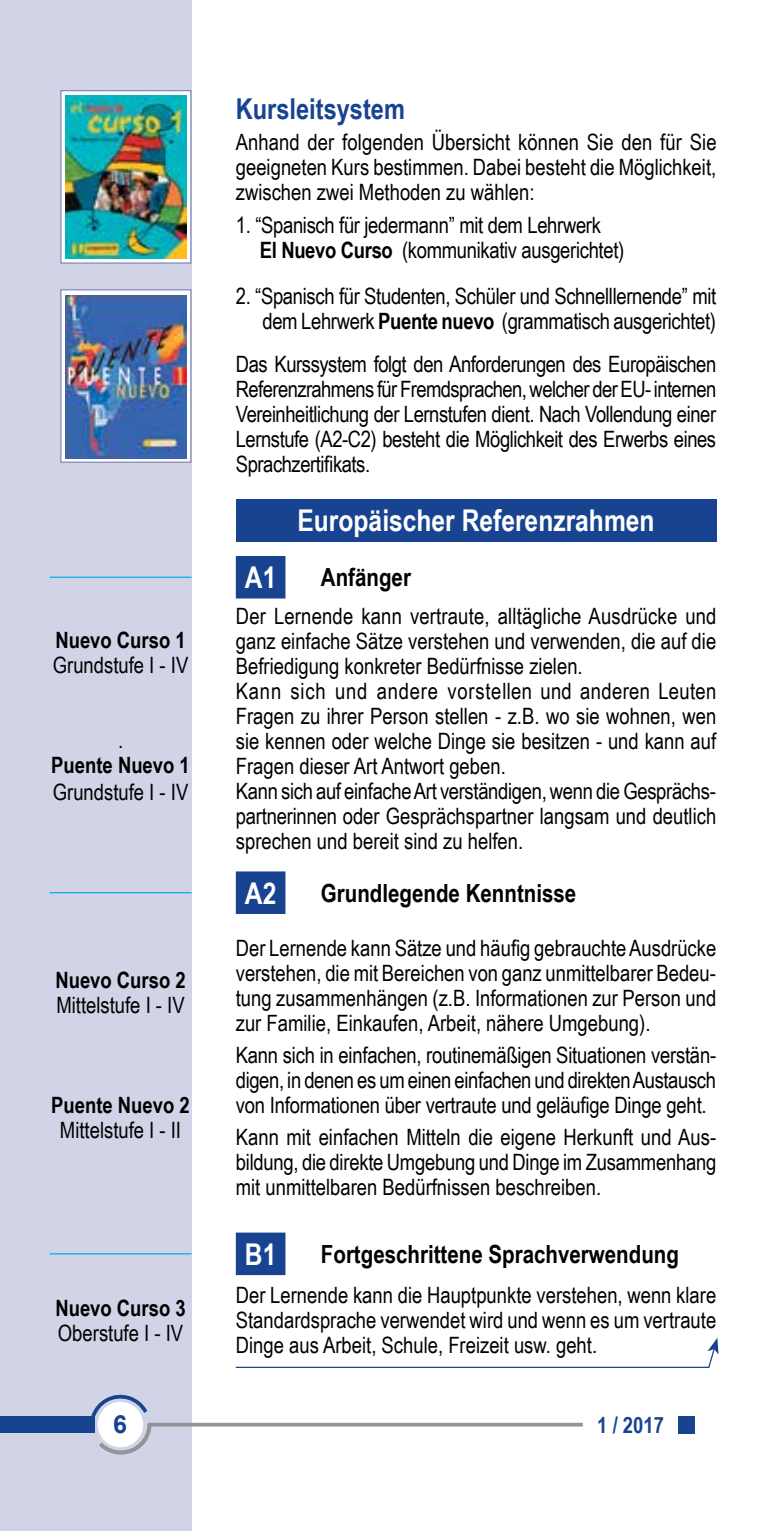
<style>
.page{position:relative;width:766px;height:1531px;background:#fff}
.page>*{position:absolute;margin:0;border:0;box-sizing:border-box;transform-origin:0 0}
.t1{font:700 30px "Arial Narrow";color:#fff}
.t2{font:700 28.75px "Arial Narrow";color:#184391}
.t3{font:700 25px "Arial Narrow";color:#000}
.t4{font:700 25px "Arial";color:#184391}
.t5{font:22.5px/25px "Arial Narrow";color:#000;text-align:justify}
.t6{font:700 22.5px "Arial Narrow";color:#000}
.t7{font:700 22.5px "Arial Narrow";color:#184391}
.s1{font-weight:700}
</style>
<div class="page">
<div style="left:0;top:0;width:191px;height:1531px;background:#d1d3e7"></div>
<div style="left:1px;top:1416px;width:94px;height:17px;background:#184391"></div>
<div style="left:678px;top:1416px;width:16px;height:17px;background:#184391"></div>
<svg style="left:91px;top:1388px;width:492px;height:68px"></svg>
<svg style="left:235px;top:1338px;width:483px;height:30px"></svg>
<svg style="left:60px;top:289px;width:131px;height:174px;background:#d1d5e6"></svg>
<img style="left:65px;top:295px;width:121px;height:163px">
<svg style="left:60px;top:90px;width:131px;height:174px;background:#c7d8e0"></svg>
<img style="left:66px;top:95px;width:120px;height:163px">
<div style="left:236px;top:499px;width:480px;height:43px;background:#184391"></div>
<svg style="left:236px;top:556px;width:49px;height:719px"></svg>
<hr style="left:50px;top:1253px;width:141px;height:1px;background:#00aeef">
<hr style="left:50px;top:892px;width:141px;height:1px;background:#00aeef">
<hr style="left:50px;top:577px;width:141px;height:1px;background:#00aeef">
<p class="t6" style="left:55px;top:623px;width:132px">Nuevo Curso 1</p>
<p class="t5" style="left:53px;top:651px;width:137px">Grundstufe I - IV</p>
<p class="t5" style="left:118px;top:726px;width:7px">.</p>
<p class="t6" style="left:51px;top:748px;width:140px">Puente Nuevo 1</p>
<p class="t5" style="left:53px;top:778px;width:137px">Grundstufe I - IV</p>
<p class="t6" style="left:55px;top:963px;width:132px">Nuevo Curso 2</p>
<p class="t5" style="left:56px;top:992px;width:130px">Mittelstufe I - IV</p>
<p class="t6" style="left:51px;top:1088px;width:140px">Puente Nuevo 2</p>
<p class="t5" style="left:60px;top:1117px;width:123px">Mittelstufe I - II</p>
<p class="t6" style="left:55px;top:1290px;width:132px">Nuevo Curso 3</p>
<p class="t5" style="left:58px;top:1319px;width:127px">Oberstufe I - IV</p>
<p class="t2" style="left:236px;top:87px;width:171px">Kursleitsystem</p>
<p class="t5" style="left:236px;top:129px;width:482px">Anhand der folgenden Übersicht können Sie den für Sie geeigneten Kurs bestimmen. Dabei besteht die Möglichkeit, zwischen zwei Methoden zu wählen:</p>
<p class="t5" style="left:260px;top:211px;width:366px;text-indent:-24px">1. “Spanisch für jedermann” mit dem Lehrwerk<br><span class="s1">El Nuevo Curso</span> (kommunikativ ausgerichtet)</p>
<p class="t5" style="left:236px;top:282px;width:482px;text-align:right">2. “Spanisch für Studenten, Schüler und Schnelllernende” mit dem Lehrwerk <span class="s1">Puente nuevo</span> (grammatisch ausgerichtet)</p>
<p class="t5" style="left:236px;top:351px;width:482px">Das Kurssystem folgt den Anforderungen des Europäischen Referenzrahmens für Fremdsprachen, welcher der EU- internen Vereinheitlichung der Lernstufen dient. Nach Vollendung einer Lernstufe (A2-C2) besteht die Möglichkeit des Erwerbs eines Sprachzertifikats.</p>
<h1 class="t1" style="left:297px;top:498px;width:358px">Europäischer Referenzrahmen</h1>
<h1 class="t1" style="left:245px;top:555px;width:33px">A1</h1>
<p class="t3" style="left:321px;top:559px;width:91px">Anfänger</p>
<p class="t5" style="left:236px;top:602px;width:482px;text-align:left">Der Lernende kann vertraute, alltägliche Ausdrücke und ganz einfache Sätze verstehen und verwenden, die auf die Befriedigung konkreter Bedürfnisse zielen.<br>Kann sich und andere vorstellen und anderen Leuten Fragen zu ihrer Person stellen - z.B. wo sie wohnen, wen sie kennen oder welche Dinge sie besitzen - und kann auf Fragen dieser Art Antwort geben.<br>Kann sich auf einfache Art verständigen, wenn die Gesprächs&shy;partnerinnen oder Gesprächspartner langsam und deutlich sprechen und bereit sind zu helfen.</p>
<h1 class="t1" style="left:245px;top:870px;width:33px">A2</h1>
<p class="t3" style="left:321px;top:874px;width:257px">Grundlegende Kenntnisse</p>
<p class="t5" style="left:236px;top:935px;width:482px">Der Lernende kann Sätze und häufig gebrauchte Ausdrücke verstehen, die mit Bereichen von ganz unmittelbarer Bedeu&shy;tung zusammenhängen (z.B. Informationen zur Person und zur Familie, Einkaufen, Arbeit, nähere Umgebung).</p>
<p class="t5" style="left:236px;top:1042px;width:481px">Kann sich in einfachen, routinemäßigen Situationen verstän&shy;digen, in denen es um einen einfachen und direkten Austausch von Informationen über vertraute und geläufige Dinge geht.</p>
<p class="t5" style="left:236px;top:1124px;width:482px">Kann mit einfachen Mitteln die eigene Herkunft und Aus&shy;bildung, die direkte Umgebung und Dinge im Zusammenhang mit unmittelbaren Bedürfnissen beschreiben.</p>
<h1 class="t1" style="left:245px;top:1231px;width:33px">B1</h1>
<p class="t3" style="left:321px;top:1235px;width:359px">Fortgeschrittene Sprachverwendung</p>
<p class="t5" style="left:236px;top:1281px;width:482px">Der Lernende kann die Hauptpunkte verstehen, wenn klare Standardsprache verwendet wird und wenn es um vertraute Dinge aus Arbeit, Schule, Freizeit usw. geht.</p>
<p class="t4" style="left:113px;top:1406px;width:15px">6</p>
<p class="t7" style="left:597px;top:1408px;width:68px">1 / 2017</p>
</div>
